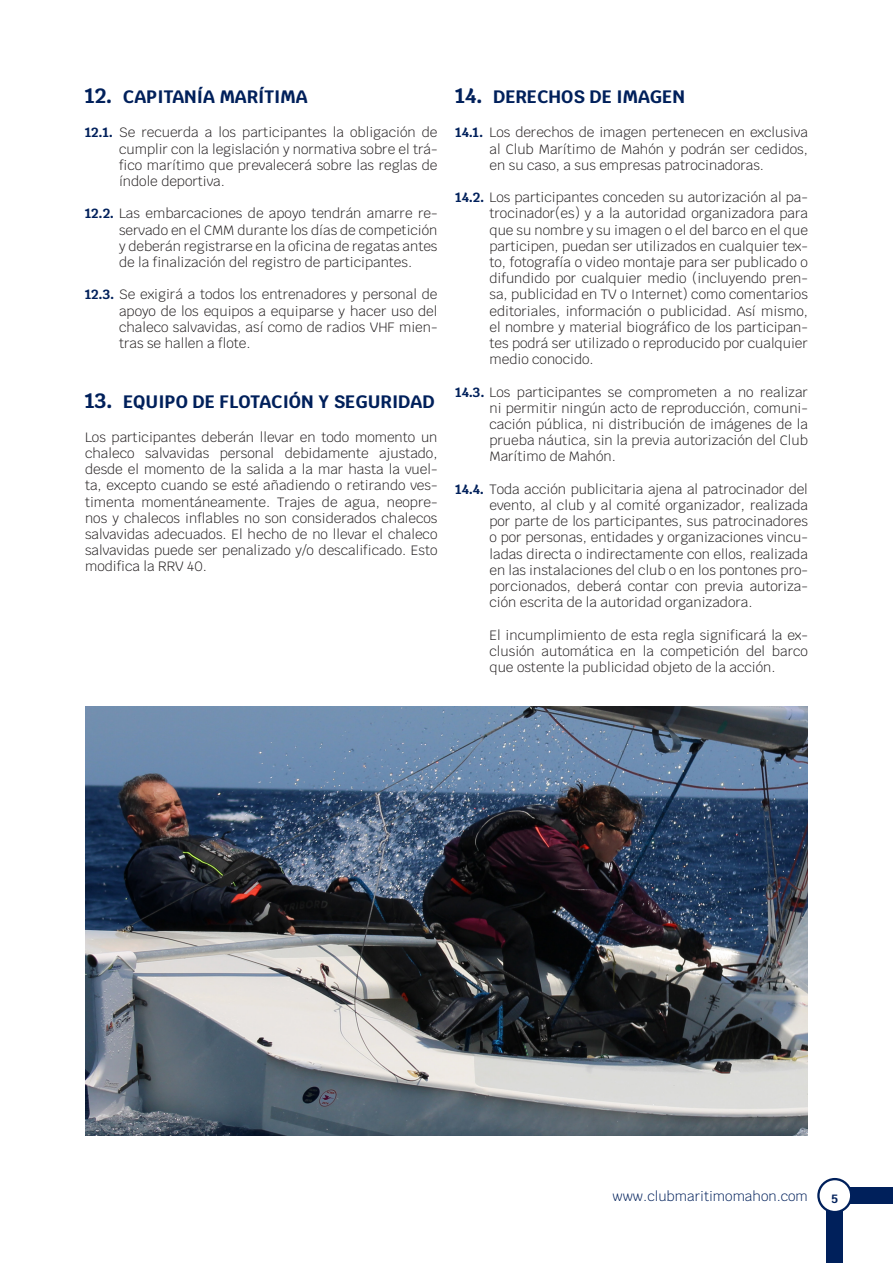
<style>
.page{position:relative;width:893px;height:1263px;background:#fff}
.page>*{position:absolute;margin:0;border:0;box-sizing:border-box;transform-origin:0 0}
.t1{font:700 18px "Krub";color:#00205b}
.lista_numerada2{font:300 13.5px/16.2px "Krub";color:#231f20;text-align:justify}
.t2{font:300 13.5px "Krub";color:#00205b}
.t3{font:700 12px "Krub";color:#00205b}
.s1{font-size:21px}
.s2{font-weight:700;color:#00205b}
</style>
<div class="page">
<div style="left:826px;top:1192px;width:17px;height:71px;background:#00205b"></div>
<div style="left:831px;top:1187px;width:62px;height:17px;background:#00205b"></div>
<svg style="left:817px;top:1178px;width:35px;height:35px"></svg>
<div style="left:820px;top:1180px;width:30px;height:31px;background:#fff;border-radius:50%"></div>
<img style="left:85px;top:706px;width:723px;height:429px">
<p class="t1" style="left:85px;top:86px;width:224px"><span class="s1">12.</span> CAPITANÍA MARÍTIMA</p>
<p class="lista_numerada2" style="left:119px;top:125px;width:320px;text-indent:-34px"><span class="s2">12.1.</span> Se recuerda a los participantes la obligación de cumplir con la legislación y normativa sobre el trá&shy;fico marítimo que prevalecerá sobre las reglas de índole deportiva.</p>
<p class="lista_numerada2" style="left:119px;top:206px;width:320px;text-indent:-34px"><span class="s2">12.2.</span> Las embarcaciones de apoyo tendrán amarre re&shy;servado en el CMM durante los días de competición y deberán registrarse en la oficina de regatas antes de la finalización del registro de participantes.</p>
<p class="lista_numerada2" style="left:119px;top:287px;width:320px;text-indent:-34px"><span class="s2">12.3.</span> Se exigirá a todos los entrenadores y personal de apoyo de los equipos a equiparse y hacer uso del chaleco salvavidas, así como de radios VHF mien&shy;tras se hallen a flote.</p>
<p class="t1" style="left:85px;top:391px;width:351px"><span class="s1">13.</span> EQUIPO DE FLOTACIÓN Y SEGURIDAD</p>
<p class="lista_numerada2" style="left:85px;top:429px;width:354px">Los participantes deberán llevar en todo momento un chaleco salvavidas personal debidamente ajustado, desde el momento de la salida a la mar hasta la vuel&shy;ta, excepto cuando se esté añadiendo o retirando ves&shy;timenta momentáneamente. Trajes de agua, neopre&shy;nos y chalecos inflables no son considerados chalecos salvavidas adecuados. El hecho de no llevar el chaleco salvavidas puede ser penalizado y/o descalificado. Esto modifica la RRV 40.</p>
<p class="t1" style="left:455px;top:86px;width:231px"><span class="s1">14.</span> DERECHOS DE IMAGEN</p>
<p class="lista_numerada2" style="left:489px;top:125px;width:320px;text-indent:-34px"><span class="s2">14.1.</span> Los derechos de imagen pertenecen en exclusiva al Club Marítimo de Mahón y podrán ser cedidos, en su caso, a sus empresas patrocinadoras.</p>
<p class="lista_numerada2" style="left:489px;top:189px;width:320px;text-indent:-34px"><span class="s2">14.2.</span> Los participantes conceden su autorización al pa&shy;trocinador(es) y a la autoridad organizadora para que su nombre y su imagen o el del barco en el que participen, puedan ser utilizados en cualquier tex&shy;to, fotografía o video montaje para ser publicado o difundido por cualquier medio (incluyendo pren&shy;sa, publicidad en TV o Internet) como comentarios editoriales, información o publicidad. Así mismo, el nombre y material biográfico de los participan&shy;tes podrá ser utilizado o reproducido por cualquier medio conocido.</p>
<p class="lista_numerada2" style="left:489px;top:384px;width:320px;text-indent:-34px"><span class="s2">14.3.</span> Los participantes se comprometen a no realizar ni permitir ningún acto de reproducción, comuni&shy;cación pública, ni distribución de imágenes de la prueba náutica, sin la previa autorización del Club Marítimo de Mahón.</p>
<p class="lista_numerada2" style="left:489px;top:481px;width:320px;text-indent:-34px"><span class="s2">14.4.</span> Toda acción publicitaria ajena al patrocinador del evento, al club y al comité organizador, realizada por parte de los participantes, sus patrocinadores o por personas, entidades y organizaciones vincu&shy;ladas directa o indirectamente con ellos, realizada en las instalaciones del club o en los pontones pro&shy;porcionados, deberá contar con previa autoriza&shy;ción escrita de la autoridad organizadora.</p>
<p class="lista_numerada2" style="left:489px;top:627px;width:320px">El incumplimiento de esta regla significará la ex&shy;clusión automática en la competición del barco que ostente la publicidad objeto de la acción.</p>
<p class="t2" style="left:612px;top:1184px;width:197px">www.clubmaritimomahon.com</p>
<p class="t3" style="left:831px;top:1192px;width:8px">5</p>
</div>
